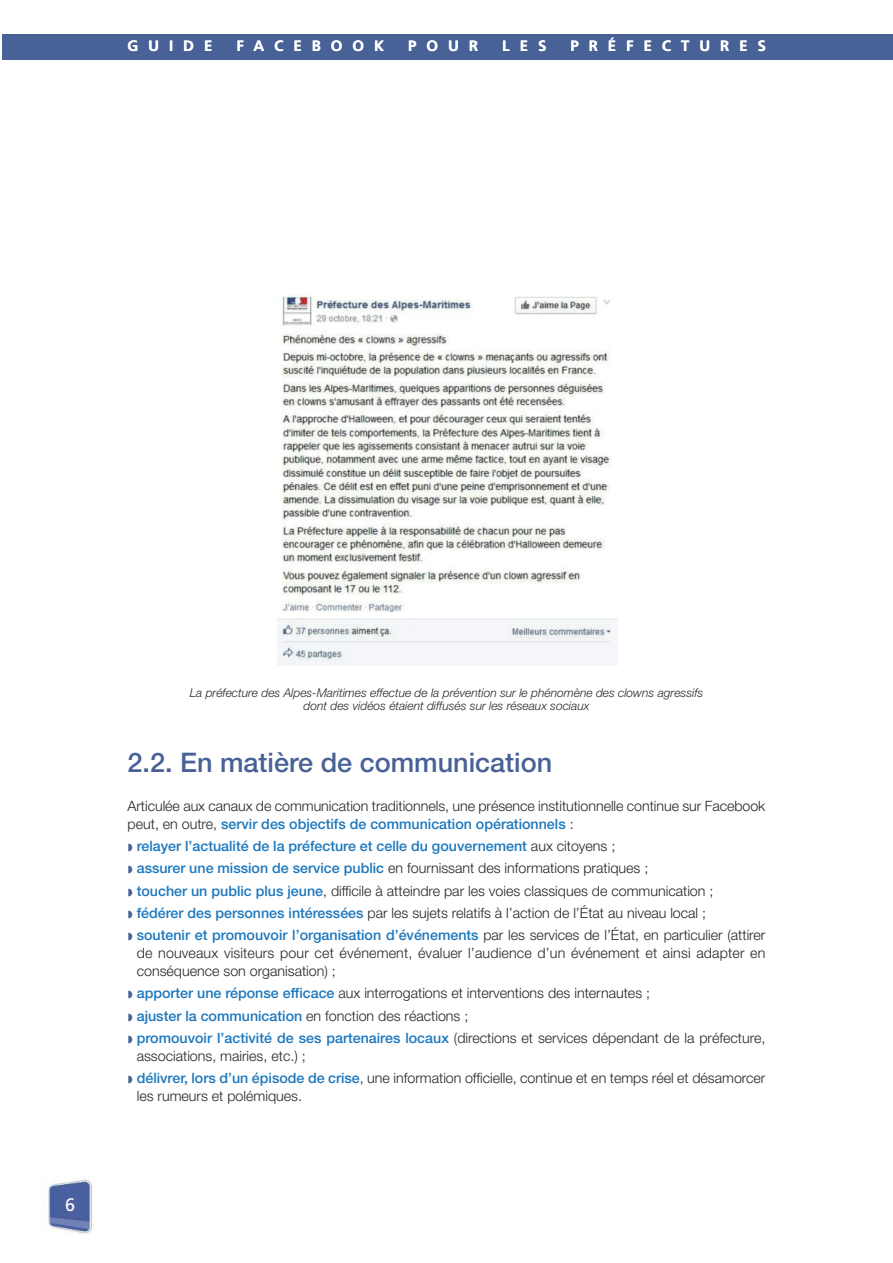
<style>
.page{position:relative;width:893px;height:1263px;background:#fff}
.page>*{position:absolute;margin:0;border:0;box-sizing:border-box;transform-origin:0 0}
.t1{font:500 27px "Helvetica Neue";color:#486196}
.t2{font:18px "Frutiger";color:#fff}
.t3{font:700 15px "Frutiger";letter-spacing:.665em;color:#fff}
.t4{font:300 14.25px/22.2px "Helvetica Neue";color:#272627}
.t5{font:italic 300 12px/13.5px "Helvetica Neue";color:#272627;text-align:center}
.s1{font-weight:500;color:#1c77bd}
.s2{color:#486196}
</style>
<div class="page">
<div style="left:3px;top:34px;width:890px;height:26px;background:#486196"></div>
<img style="left:44px;top:1176px;width:49px;height:59px">
<img style="left:277px;top:296px;width:340px;height:370px">
<p class="t3" style="left:128px;top:40px;width:86px">GUIDE</p>
<p class="t3" style="left:237px;top:40px;width:149px">FACEBOOK</p>
<p class="t3" style="left:408px;top:40px;width:71px">POUR</p>
<p class="t3" style="left:502px;top:40px;width:46px">LES</p>
<p class="t3" style="left:570px;top:40px;width:197px">PRÉFECTURES</p>
<p class="t2" style="left:65px;top:1198px;width:12px">6</p>
<p class="t5" style="left:190px;top:687px;width:515px">La préfecture des Alpes-Maritimes effectue de la prévention sur le phénomène des clowns agressifs dont des vidéos étaient diffusés sur les réseaux sociaux</p>
<h1 class="t1" style="left:128px;top:746px;width:426px">2.2. En matière de communication</h1>
<p class="t4" style="left:128px;top:798px;width:639px;line-height:18px">Articulée aux canaux de communication traditionnels, une présence institutionnelle continue sur Facebook peut, en outre, <span class="s1">servir des objectifs de communication opérationnels</span> :</p>
<p class="t4" style="left:128px;top:836px;width:639px"><span class="s2">◗</span> <span class="s1">relayer l’actualité de la préfecture et celle du gouvernement</span> aux citoyens ;<br><span class="s2">◗</span> <span class="s1">assurer une mission de service public</span> en fournissant des informations pratiques ;<br><span class="s2">◗</span> <span class="s1">toucher un public plus jeune</span>, difficile à atteindre par les voies classiques de communication ;<br><span class="s2">◗</span> <span class="s1">fédérer des personnes intéressées</span> par les sujets relatifs à l’action de l’État au niveau local ;<br><span class="s2">◗</span> <span class="s1">soutenir et promouvoir l’organisation d’événements</span> par les services de l’État, en particulier (attirer</p>
<p class="t4" style="left:137px;top:945px;width:630px;line-height:18px">de nouveaux visiteurs pour cet événement, évaluer l’audience d’un événement et ainsi adapter en conséquence son organisation) ;</p>
<p class="t4" style="left:128px;top:983px;width:639px"><span class="s2">◗</span> <span class="s1">apporter une réponse efficace</span> aux interrogations et interventions des internautes ;<br><span class="s2">◗</span> <span class="s1">ajuster la communication</span> en fonction des réactions ;<br><span class="s2">◗</span> <span class="s1">promouvoir l’activité de ses partenaires locaux</span> (directions et services dépendant de la préfecture,</p>
<p class="t4" style="left:128px;top:1046px;width:639px;text-indent:9px">associations, mairies, etc.) ;<br><span class="s2">◗</span> <span class="s1">délivrer, lors d’un épisode de crise</span>, une information officielle, continue et en temps réel et désamorcer</p>
<p class="t4" style="left:137px;top:1086px;width:167px">les rumeurs et polémiques.</p>
</div>
